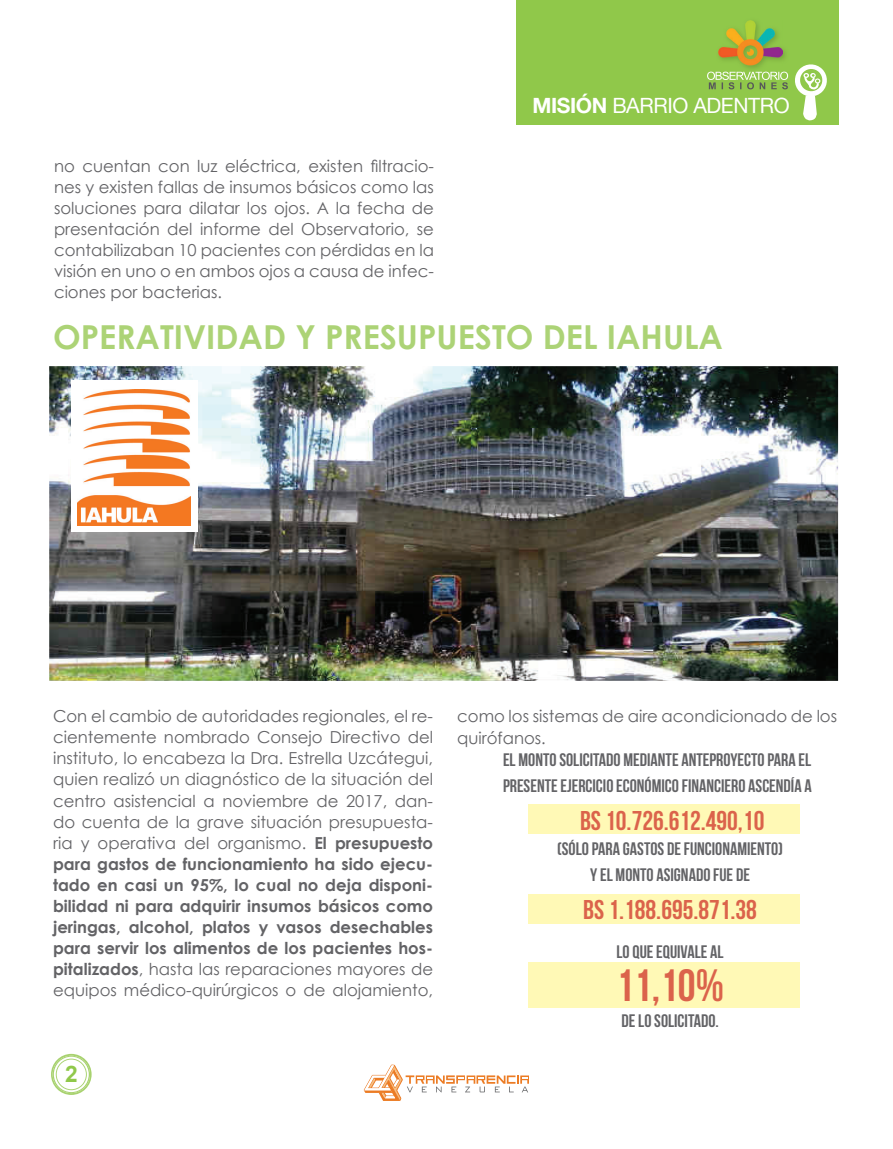
<style>
.page{position:relative;width:893px;height:1149px;background:#fff}
.page>*{position:absolute;margin:0;border:0;box-sizing:border-box;transform-origin:0 0}
.t1{font:700 45px "Bebas Neue";color:#db634b}
.t2{font:700 33px "Century Gothic";color:#acd376}
.t3{font:700 27px "Bebas Neue";color:#db634b}
.t4{font:700 22.8px "Arial";color:#90c84a}
.t5{font:21px "Helvetica Neue";letter-spacing:-.02em;color:#fff}
.t6{font:700 18px/25.5px "Bebas Neue";color:#636366}
.t7{font:16.5px/21px "Century Gothic";color:#636366;text-align:justify}
.s1{font-weight:700}
</style>
<div class="page">
<div style="left:528px;top:804px;width:271px;height:29px;background:#fff9b6"></div>
<div style="left:528px;top:894px;width:271px;height:29px;background:#fff9b6"></div>
<div style="left:528px;top:962px;width:271px;height:45px;background:#fff9b6"></div>
<svg style="left:51px;top:1053px;width:41px;height:41px"></svg>
<svg style="left:364px;top:1064px;width:165px;height:36px"></svg>
<div style="left:517px;top:0;width:322px;height:125px;background:#90c84a"></div>
<img style="left:718px;top:49px;width:68px;height:11px">
<img style="left:719px;top:20px;width:63px;height:43px">
<svg style="left:707px;top:63px;width:120px;height:58px"></svg>
<img style="left:49px;top:366px;width:789px;height:314px">
<div style="left:71px;top:381px;width:127px;height:151px;background:#fff"></div>
<img style="left:78px;top:389px;width:113px;height:136px">
<p class="t7" style="left:54px;top:155px;width:381px">no cuentan con luz eléctrica, existen filtracio&shy;nes y existen fallas de insumos básicos como las soluciones para dilatar los ojos. A la fecha de presentación del informe del Observatorio, se contabilizaban 10 pacientes con pérdidas en la visión en uno o en ambos ojos a causa de infec&shy;ciones por bacterias.</p>
<p class="t5" style="left:532px;top:93px;width:259px"><span class="s1">MISIÓN</span> BARRIO ADENTRO</p>
<h2 class="t2" style="left:53px;top:316px;width:671px">OPERATIVIDAD Y PRESUPUESTO DEL IAHULA</h2>
<p class="t7" style="left:53px;top:705px;width:381px">Con el cambio de autoridades regionales, el re&shy;cientemente nombrado Consejo Directivo del instituto, lo encabeza la Dra. Estrella Uzcátegui, quien realizó un diagnóstico de la situación del centro asistencial a noviembre de 2017, dan&shy;do cuenta de la grave situación presupuesta&shy;ria y operativa del organismo. <span class="s1">El presupuesto para gastos de funcionamiento ha sido ejecu&shy;tado en casi un 95%, lo cual no deja disponi&shy;bilidad ni para adquirir insumos básicos como jeringas, alcohol, platos y vasos desechables para servir los alimentos de los pacientes hos&shy;pitalizados</span>, hasta las reparaciones mayores de equipos médico-quirúrgicos o de alojamiento,</p>
<p class="t7" style="left:457px;top:705px;width:381px">como los sistemas de aire acondicionado de los quirófanos.</p>
<p class="t6" style="left:503px;top:746px;width:310px">EL MONTO SOLICITADO MEDIANTE ANTEPROYECTO PARA EL<br>PRESENTE EJERCICIO ECONÓMICO FINANCIERO ASCENDÍA A</p>
<h3 class="t3" style="left:580px;top:805px;width:186px">BS 10.726.612.490,10</h3>
<p class="t6" style="left:557px;top:836px;width:227px;text-align:center">(SÓLO PARA GASTOS DE FUNCIONAMIENTO)<br>Y EL MONTO ASIGNADO FUE DE</p>
<h3 class="t3" style="left:583px;top:894px;width:175px">BS 1.188.695.871.38</h3>
<p class="t6" style="left:616px;top:938px;width:109px">LO QUE EQUIVALE AL</p>
<h1 class="t1" style="left:616px;top:960px;width:109px">11,10%</h1>
<p class="t6" style="left:621px;top:1007px;width:99px">DE LO SOLICITADO.</p>
<h3 class="t4" style="left:65px;top:1058px;width:14px">2</h3>
</div>
